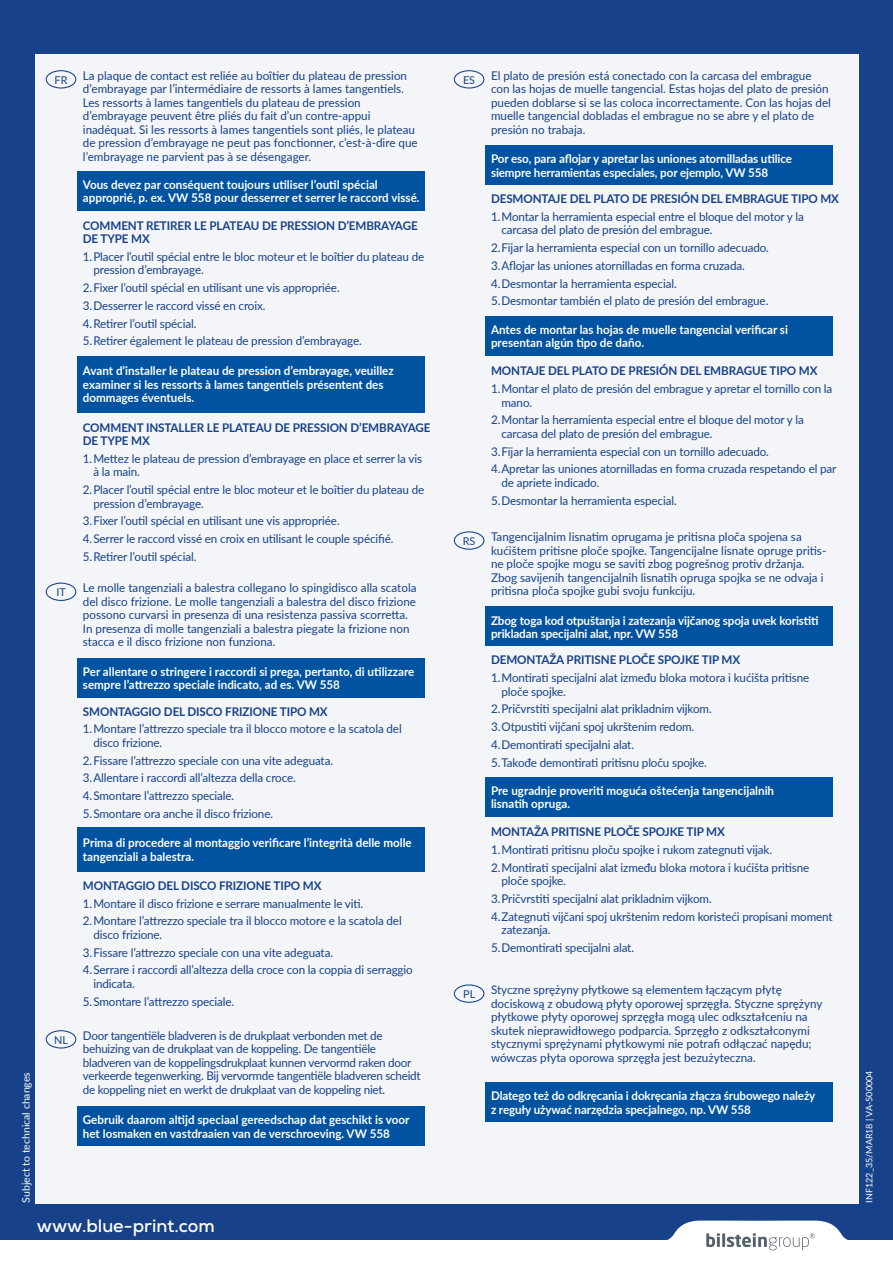
<style>
.page{position:relative;width:893px;height:1263px;background:#174188}
.page>*{position:absolute;margin:0;border:0;box-sizing:border-box;transform-origin:0 0}
.t1{font:700 18px "Nexa";color:#fff}
.t2{font:12px/13.5px "Lato";letter-spacing:-.01em;color:#174188}
.t3{font:700 12px/13.5px "Lato";color:#fff}
.t4{font:700 12px/13.5px "Lato";letter-spacing:-.01em;color:#174188}
.t5{font:10.8px "Lato";color:#174188}
.t6{font:10.5px "Lato";color:#fff}
.t7{font:9px "Lato";color:#fff}
</style>
<div class="page">
<div style="left:0;top:1241px;width:893px;height:22px;background:#fff"></div>
<svg style="left:45px;top:1220px;width:848px;height:31px"></svg>
<div style="left:35px;top:54px;width:824px;height:1149px;background:#f3f5f8"></div>
<div style="left:46px;top:70px;width:30px;height:19px;border:1px solid #174188;border-radius:50%"></div>
<div style="left:46px;top:583px;width:30px;height:18px;border:1px solid #174188;border-radius:50%"></div>
<div style="left:454px;top:70px;width:30px;height:19px;border:1px solid #174188;border-radius:50%"></div>
<div style="left:454px;top:531px;width:30px;height:19px;border:1px solid #174188;border-radius:50%"></div>
<div style="left:77px;top:171px;width:348px;height:39px;background:#0053a1"></div>
<div style="left:77px;top:658px;width:348px;height:39px;background:#0053a1"></div>
<div style="left:485px;top:145px;width:348px;height:40px;background:#0053a1"></div>
<div style="left:485px;top:606px;width:348px;height:40px;background:#0053a1"></div>
<div style="left:77px;top:356px;width:348px;height:56px;background:#0053a1"></div>
<div style="left:77px;top:827px;width:348px;height:44px;background:#0053a1"></div>
<div style="left:485px;top:316px;width:348px;height:39px;background:#0053a1"></div>
<div style="left:485px;top:777px;width:348px;height:39px;background:#0053a1"></div>
<div style="left:46px;top:1030px;width:30px;height:18px;border:1px solid #174188;border-radius:50%"></div>
<div style="left:454px;top:984px;width:30px;height:19px;border:1px solid #174188;border-radius:50%"></div>
<div style="left:77px;top:1106px;width:348px;height:40px;background:#0053a1"></div>
<div style="left:485px;top:1082px;width:348px;height:40px;background:#0053a1"></div>
<p class="t5" style="left:55px;top:72px;width:14px">FR</p>
<p class="t5" style="left:56px;top:584px;width:11px">IT</p>
<p class="t2" style="left:83px;top:68px;width:336px">La plaque de contact est reliée au boîtier du plateau de pression d’embrayage par l’intermédiaire de ressorts à lames tangentiels.<br>Les ressorts à lames tangentiels du plateau de pression d’embrayage peuvent être pliés du fait d’un contre-appui inadéquat. Si les ressorts à lames tangentiels sont pliés, le plateau de pression d’embrayage ne peut pas fonctionner, c’est-à-dire que l’embrayage ne parvient pas à se désengager.</p>
<p class="t3" style="left:83px;top:177px;width:338px">Vous devez par conséquent toujours utiliser l’outil spécial approprié, p. ex. VW 558 pour desserrer et serrer le raccord vissé.</p>
<p class="t4" style="left:83px;top:218px;width:336px">COMMENT RETIRER LE PLATEAU DE PRESSION D’EMBRAYAGE<br>DE TYPE MX</p>
<p class="t2" style="left:93px;top:249px;width:332px;text-indent:-10px">1.Placer l’outil spécial entre le bloc moteur et le boîtier du plateau de pression d’embrayage.</p>
<p class="t2" style="left:83px;top:278px;width:280px;line-height:17.7px">2.Fixer l’outil spécial en utilisant une vis appropriée.<br>3.Desserrer le raccord vissé en croix.<br>4.Retirer l’outil spécial.<br>5.Retirer également le plateau de pression d’embrayage.</p>
<p class="t3" style="left:83px;top:364px;width:312px">Avant d’installer le plateau de pression d’embrayage, veuillez examiner si les ressorts à lames tangentiels présentent des dommages éventuels.</p>
<p class="t4" style="left:83px;top:420px;width:349px">COMMENT INSTALLER LE PLATEAU DE PRESSION D’EMBRAYAGE<br>DE TYPE MX</p>
<p class="t2" style="left:93px;top:451px;width:330px;text-indent:-10px">1.Mettez le plateau de pression d’embrayage en place et serrer la vis à la main.</p>
<p class="t2" style="left:93px;top:483px;width:332px;text-indent:-10px">2.Placer l’outil spécial entre le bloc moteur et le boîtier du plateau de pression d’embrayage.</p>
<p class="t2" style="left:83px;top:512px;width:312px;line-height:17.7px">3.Fixer l’outil spécial en utilisant une vis appropriée.<br>4.Serrer le raccord vissé en croix en utilisant le couple spécifié.<br>5.Retirer l’outil spécial.</p>
<p class="t2" style="left:83px;top:581px;width:335px">Le molle tangenziali a balestra collegano lo spingidisco alla scatola del disco frizione. Le molle tangenziali a balestra del disco frizione possono curvarsi in presenza di una resistenza passiva scorretta.<br>In presenza di molle tangenziali a balestra piegate la frizione non stacca e il disco frizione non funziona.</p>
<p class="t3" style="left:83px;top:664px;width:333px">Per allentare o stringere i raccordi si prega, pertanto, di utilizzare sempre l’attrezzo speciale indicato, ad es. VW 558</p>
<p class="t4" style="left:83px;top:704px;width:246px">SMONTAGGIO DEL DISCO FRIZIONE TIPO MX</p>
<p class="t2" style="left:93px;top:722px;width:310px;text-indent:-10px">1.Montare l’attrezzo speciale tra il blocco motore e la scatola del disco frizione.</p>
<p class="t2" style="left:83px;top:751px;width:252px;line-height:17.7px">2.Fissare l’attrezzo speciale con una vite adeguata.<br>3.Allentare i raccordi all’altezza della croce.<br>4.Smontare l’attrezzo speciale.<br>5.Smontare ora anche il disco frizione.</p>
<p class="t5" style="left:463px;top:72px;width:14px">ES</p>
<p class="t5" style="left:463px;top:533px;width:14px">RS</p>
<p class="t2" style="left:491px;top:68px;width:341px">El plato de presión está conectado con la carcasa del embrague con las hojas de muelle tangencial. Estas hojas del plato de presión pueden doblarse si se las coloca incorrectamente. Con las hojas del muelle tangencial dobladas el embrague no se abre y el plato de presión no trabaja.</p>
<p class="t3" style="left:491px;top:152px;width:302px">Por eso, para aflojar y apretar las uniones atornilladas utilice siempre herramientas especiales, por ejemplo, VW 558</p>
<p class="t4" style="left:491px;top:191px;width:350px">DESMONTAJE DEL PLATO DE PRESIÓN DEL EMBRAGUE TIPO MX</p>
<p class="t2" style="left:501px;top:209px;width:304px;text-indent:-10px">1.Montar la herramienta especial entre el bloque del motor y la carcasa del plato de presión del embrague.</p>
<p class="t2" style="left:491px;top:238px;width:279px;line-height:17.7px">2.Fijar la herramienta especial con un tornillo adecuado.<br>3.Aflojar las uniones atornilladas en forma cruzada.<br>4.Desmontar la herramienta especial.<br>5.Desmontar también el plato de presión del embrague.</p>
<p class="t3" style="left:491px;top:322px;width:298px">Antes de montar las hojas de muelle tangencial verificar si presentan algún tipo de daño.</p>
<p class="t4" style="left:491px;top:364px;width:328px">MONTAJE DEL PLATO DE PRESIÓN DEL EMBRAGUE TIPO MX</p>
<p class="t2" style="left:501px;top:381px;width:332px;text-indent:-10px">1.Montar el plato de presión del embrague y apretar el tornillo con la mano.</p>
<p class="t2" style="left:501px;top:413px;width:304px;text-indent:-10px">2.Montar la herramienta especial entre el bloque del motor y la carcasa del plato de presión del embrague.</p>
<p class="t2" style="left:491px;top:442px;width:347px;line-height:17.7px">3.Fijar la herramienta especial con un tornillo adecuado.<br>4.Apretar las uniones atornilladas en forma cruzada respetando el par</p>
<p class="t2" style="left:491px;top:473px;width:187px;line-height:17.7px;text-indent:10px">de apriete indicado.<br>5.Desmontar la herramienta especial.</p>
<p class="t2" style="left:491px;top:529px;width:337px">Tangencijalnim lisnatim oprugama je pritisna ploča spojena sa kućištem pritisne ploče spojke. Tangencijalne lisnate opruge pritis&shy;ne ploče spojke mogu se saviti zbog pogrešnog protiv držanja.<br>Zbog savijenih tangencijalnih lisnatih opruga spojka se ne odvaja i pritisna ploča spojke gubi svoju funkciju.</p>
<p class="t3" style="left:491px;top:613px;width:329px">Zbog toga kod otpuštanja i zatezanja vijčanog spoja uvek koristiti prikladan specijalni alat, npr. VW 558</p>
<p class="t4" style="left:491px;top:653px;width:251px">DEMONTAŽA PRITISNE PLOČE SPOJKE TIP MX</p>
<p class="t2" style="left:501px;top:670px;width:309px;text-indent:-10px">1.Montirati specijalni alat između bloka motora i kućišta pritisne ploče spojke.</p>
<p class="t2" style="left:491px;top:700px;width:222px;line-height:17.7px">2.Pričvrstiti specijalni alat prikladnim vijkom.<br>3.Otpustiti vijčani spoj ukrštenim redom.<br>4.Demontirati specijalni alat.<br>5.Takođe demontirati pritisnu ploču spojke.</p>
<p class="t3" style="left:491px;top:783px;width:285px">Pre ugradnje proveriti moguća oštećenja tangencijalnih lisnatih opruga.</p>
<p class="t4" style="left:491px;top:825px;width:235px">MONTAŽA PRITISNE PLOČE SPOJKE TIP MX</p>
<p class="t2" style="left:491px;top:840px;width:320px;line-height:17.7px">1.Montirati pritisnu ploču spojke i rukom zategnuti vijak.<br>2.Montirati specijalni alat između bloka motora i kućišta pritisne</p>
<p class="t2" style="left:491px;top:872px;width:343px;line-height:17.7px;text-indent:10px">ploče spojke.<br>3.Pričvrstiti specijalni alat prikladnim vijkom.<br>4.Zategnuti vijčani spoj ukrštenim redom koristeći propisani moment</p>
<p class="t2" style="left:491px;top:921px;width:145px;line-height:17.7px;text-indent:10px">zatezanja.<br>5.Demontirati specijalni alat.</p>
<p class="t3" style="left:83px;top:836px;width:330px">Prima di procedere al montaggio verificare l’integrità delle molle tangenziali a balestra.</p>
<p class="t4" style="left:83px;top:878px;width:240px">MONTAGGIO DEL DISCO FRIZIONE TIPO MX</p>
<p class="t2" style="left:83px;top:894px;width:320px;line-height:17.7px">1.Montare il disco frizione e serrare manualmente le viti.<br>2.Montare l’attrezzo speciale tra il blocco motore e la scatola del</p>
<p class="t2" style="left:83px;top:925px;width:331px;line-height:17.7px;text-indent:10px">disco frizione.<br>3.Fissare l’attrezzo speciale con una vite adeguata.<br>4.Serrare i raccordi all’altezza della croce con la coppia di serraggio</p>
<p class="t2" style="left:83px;top:974px;width:153px;line-height:17.7px;text-indent:10px">indicata.<br>5.Smontare l’attrezzo speciale.</p>
<p class="t2" style="left:491px;top:982px;width:333px">Styczne sprężyny płytkowe są elementem łączącym płytę dociskową z obudową płyty oporowej sprzęgła. Styczne sprężyny płytkowe płyty oporowej sprzęgła mogą ulec odkształceniu na skutek nieprawidłowego podparcia. Sprzęgło z odkształconymi stycznymi sprężynami płytkowymi nie potrafi odłączać napędu; wówczas płyta oporowa sprzęgła jest bezużyteczna.</p>
<p class="t5" style="left:463px;top:986px;width:14px">PL</p>
<p class="t2" style="left:83px;top:1028px;width:339px">Door tangentiële bladveren is de drukplaat verbonden met de behuizing van de drukplaat van de koppeling. De tangentiële bladveren van de koppelingsdrukplaat kunnen vervormd raken door verkeerde tegenwerking. Bij vervormde tangentiële bladveren scheidt de koppeling niet en werkt de drukplaat van de koppeling niet.</p>
<p class="t5" style="left:54px;top:1032px;width:15px">NL</p>
<p class="t6" style="left:18px;top:1202px;width:132px;rotate:-90deg">Subject to technical changes</p>
<p class="t7" style="left:863px;top:1202px;width:134px;rotate:-90deg">INF122_35/MAR18 | VA-500004</p>
<p class="t3" style="left:491px;top:1088px;width:326px">Dlatego też do odkręcania i dokręcania złącza śrubowego należy z reguły używać narzędzia specjalnego, np. VW 558</p>
<p class="t3" style="left:83px;top:1113px;width:328px">Gebruik daarom altijd speciaal gereedschap dat geschikt is voor het losmaken en vastdraaien van de verschroeving. VW 558</p>
<h1 class="t1" style="left:37px;top:1215px;width:180px">www.blue-print.com</h1>
</div>
